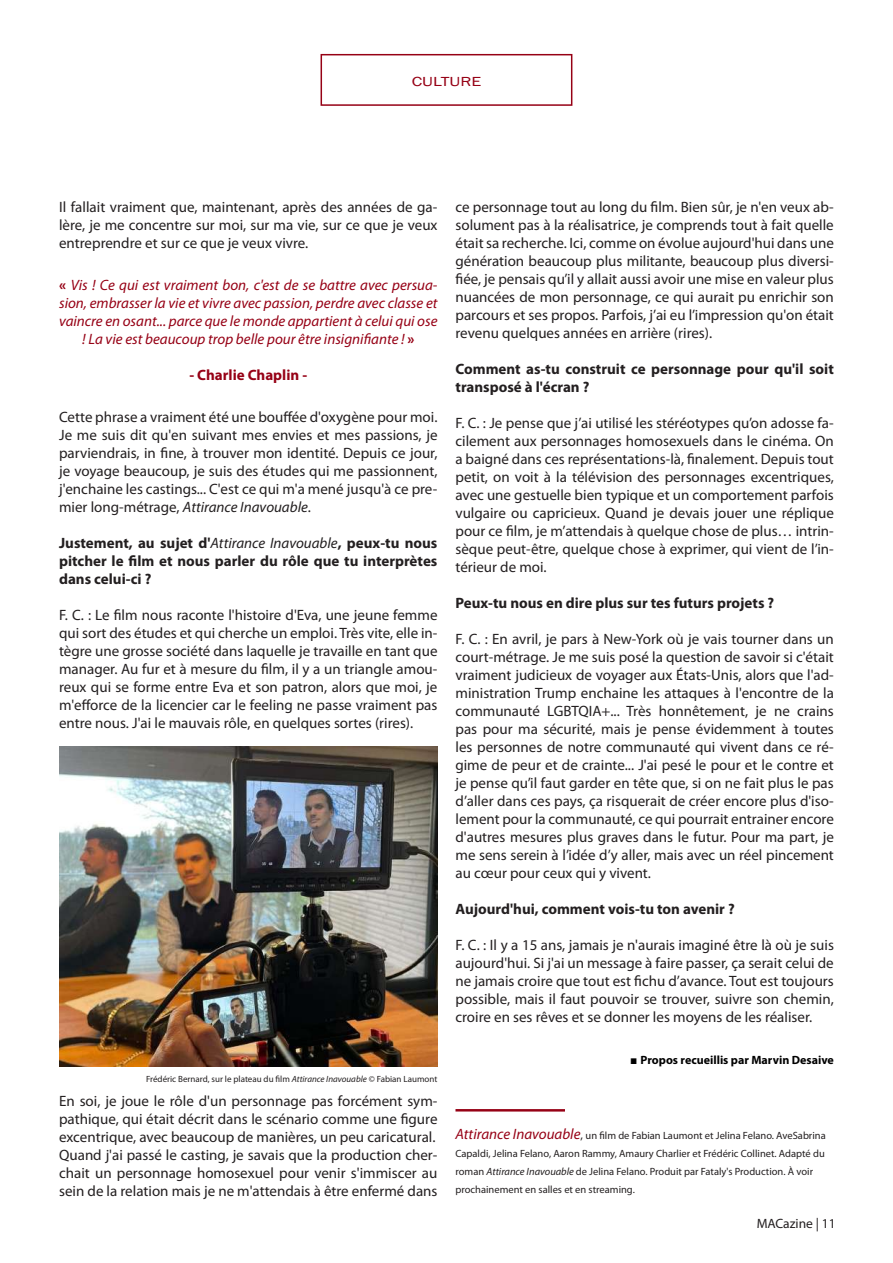
<style>
.page{position:relative;width:893px;height:1263px;background:#fff}
.page>*{position:absolute;margin:0;border:0;box-sizing:border-box;transform-origin:0 0}
.t1{font:15px/18px "Myriad Pro";color:#231f20;text-align:justify}
.t2{font:700 15px/18px "Myriad Pro";color:#231f20;text-align:justify}
.t3{font:italic 15px/18px "Myriad Pro";color:#960115;text-align:center}
.t4{font:700 15px "Myriad Pro";color:#960115}
.t5{font:13.5px "Myriad Pro";color:#231f20}
.t6{font:13.5px "Franklin Gothic";color:#960115;scale:1.33 1}
.t7{font:700 12px "Myriad Pro";color:#000}
.t8{font:10.5px/18px "Myriad Pro";color:#231f20}
.t9{font:9px "Myriad Pro";color:#231f20}
.s1{font-weight:700;font-style:normal}
.s2{font-style:italic}
.s3{font-weight:400;font-style:italic}
.s4{font-family:"Garamond";font-weight:400;font-style:italic}
.s5{font-style:italic;font-size:15px;color:#960115}
.s6{font-size:12px}
</style>
<div class="page">
<div style="left:321px;top:54px;width:251px;height:52px;border:2px solid #960115"></div>
<hr style="left:455px;top:1109px;width:110px;height:2px;background:#960115">
<img style="left:59px;top:746px;width:378px;height:320px">
<p class="t6" style="left:412px;top:73px;width:54px">CULTURE</p>
<p class="t1" style="left:59px;top:198px;width:380px">Il fallait vraiment que, maintenant, après des années de ga&shy;lère, je me concentre sur moi, sur ma vie, sur ce que je veux entreprendre et sur ce que je veux vivre.</p>
<p class="t3" style="left:59px;top:276px;width:380px"><span class="s1">«</span> Vis ! Ce qui est vraiment bon, c'est de se battre avec persua&shy;sion, embrasser la vie et vivre avec passion, perdre avec classe et vaincre en osant... parce que le monde appartient à celui qui ose ! La vie est beaucoup trop belle pour être insignifiante ! <span class="s1">»</span></p>
<p class="t4" style="left:189px;top:365px;width:119px">- Charlie Chaplin -</p>
<p class="t1" style="left:59px;top:408px;width:380px">Cette phrase a vraiment été une bouffée d'oxygène pour moi.<br>Je me suis dit qu'en suivant mes envies et mes passions, je parviendrais, in fine, à trouver mon identité. Depuis ce jour, je voyage beaucoup, je suis des études qui me passionnent, j'enchaine les castings... C'est ce qui m'a mené jusqu'à ce pre&shy;mier long-métrage, <span class="s2">Attirance Inavouable</span>.</p>
<p class="t2" style="left:59px;top:534px;width:380px">Justement, au sujet d'<span class="s3">Attirance Inavouable</span>, peux-tu nous pitcher le film et nous parler du rôle que tu interprètes dans celui-ci ?</p>
<p class="t1" style="left:59px;top:606px;width:380px">F. C. : Le film nous raconte l'histoire d'Eva, une jeune femme qui sort des études et qui cherche un emploi. Très vite, elle in&shy;tègre une grosse société dans laquelle je travaille en tant que manager. Au fur et à mesure du film, il y a un triangle amou&shy;reux qui se forme entre Eva et son patron, alors que moi, je m'efforce de la licencier car le feeling ne passe vraiment pas entre nous. J'ai le mauvais rôle, en quelques sortes (rires).</p>
<p class="t9" style="left:146px;top:1073px;width:293px">Frédéric Bernard, sur le plateau du film <span class="s2">Attirance Inavouable</span> © Fabian Laumont</p>
<p class="t1" style="left:59px;top:1092px;width:380px;text-align:left">En soi, je joue le rôle d'un personnage pas forcément sym&shy;pathique, qui était décrit dans le scénario comme une figure excentrique, avec beaucoup de manières, un peu caricatural.<br>Quand j'ai passé le casting, je savais que la production cher&shy;chait un personnage homosexuel pour venir s'immiscer au sein de la relation mais je ne m'attendais à être enfermé dans</p>
<p class="t1" style="left:455px;top:198px;width:380px">ce personnage tout au long du film. Bien sûr, je n'en veux ab&shy;solument pas à la réalisatrice, je comprends tout à fait quelle était sa recherche. Ici, comme on évolue aujourd'hui dans une génération beaucoup plus militante, beaucoup plus diversi&shy;fiée, je pensais qu’il y allait aussi avoir une mise en valeur plus nuancées de mon personnage, ce qui aurait pu enrichir son parcours et ses propos. Parfois, j’ai eu l’impression qu'on était revenu quelques années en arrière (rires).</p>
<p class="t2" style="left:455px;top:360px;width:380px">Comment as-tu construit ce personnage pour qu'il soit transposé à l'écran ?</p>
<p class="t1" style="left:455px;top:414px;width:380px">F. C. : Je pense que j’ai utilisé les stéréotypes qu’on adosse fa&shy;cilement aux personnages homosexuels dans le cinéma. On a baigné dans ces représentations-là, finalement. Depuis tout petit, on voit à la télévision des personnages excentriques, avec une gestuelle bien typique et un comportement parfois vulgaire ou capricieux. Quand je devais jouer une réplique pour ce film, je m’attendais à quelque chose de plus… intrin&shy;sèque peut-être, quelque chose à exprimer, qui vient de l’in&shy;térieur de moi.</p>
<p class="t2" style="left:455px;top:594px;width:320px">Peux-tu nous en dire plus sur tes futurs projets ?</p>
<p class="t1" style="left:455px;top:630px;width:380px">F. C. : En avril, je pars à New-York où je vais tourner dans un court-métrage. Je me suis posé la question de savoir si c'était vraiment judicieux de voyager aux États-Unis, alors que l'ad&shy;ministration Trump enchaine les attaques à l'encontre de la communauté LGBTQIA+... Très honnêtement, je ne crains pas pour ma sécurité, mais je pense évidemment à toutes les personnes de notre communauté qui vivent dans ce ré&shy;gime de peur et de crainte... J'ai pesé le pour et le contre et je pense qu’il faut garder en tête que, si on ne fait plus le pas d’aller dans ces pays, ça risquerait de créer encore plus d'iso&shy;lement pour la communauté, ce qui pourrait entrainer encore d'autres mesures plus graves dans le futur. Pour ma part, je me sens serein à l’idée d’y aller, mais avec un réel pincement au cœur pour ceux qui y vivent.</p>
<p class="t2" style="left:455px;top:900px;width:281px">Aujourd'hui, comment vois-tu ton avenir ?</p>
<p class="t1" style="left:455px;top:936px;width:380px">F. C. : Il y a 15 ans, jamais je n'aurais imaginé être là où je suis aujourd'hui. Si j'ai un message à faire passer, ça serait celui de ne jamais croire que tout est fichu d’avance. Tout est toujours possible, mais il faut pouvoir se trouver, suivre son chemin, croire en ses rêves et se donner les moyens de les réaliser.</p>
<p class="t7" style="left:630px;top:1052px;width:205px"><span class="s4">■</span> Propos recueillis par Marvin Desaive</p>
<p class="t8" style="left:455px;top:1126px;width:372px"><span class="s5">Attirance Inavouable</span><span class="s6">,</span> un film de Fabian Laumont et Jelina Felano. AveSabrina Capaldi, Jelina Felano, Aaron Rammy, Amaury Charlier et Frédéric Collinet. Adapté du roman <span class="s2">Attirance Inavouable</span> de Jelina Felano. Produit par Fataly's Production. À voir prochainement en salles et en streaming.</p>
<p class="t5" style="left:757px;top:1215px;width:81px">MACazine | 11</p>
</div>
